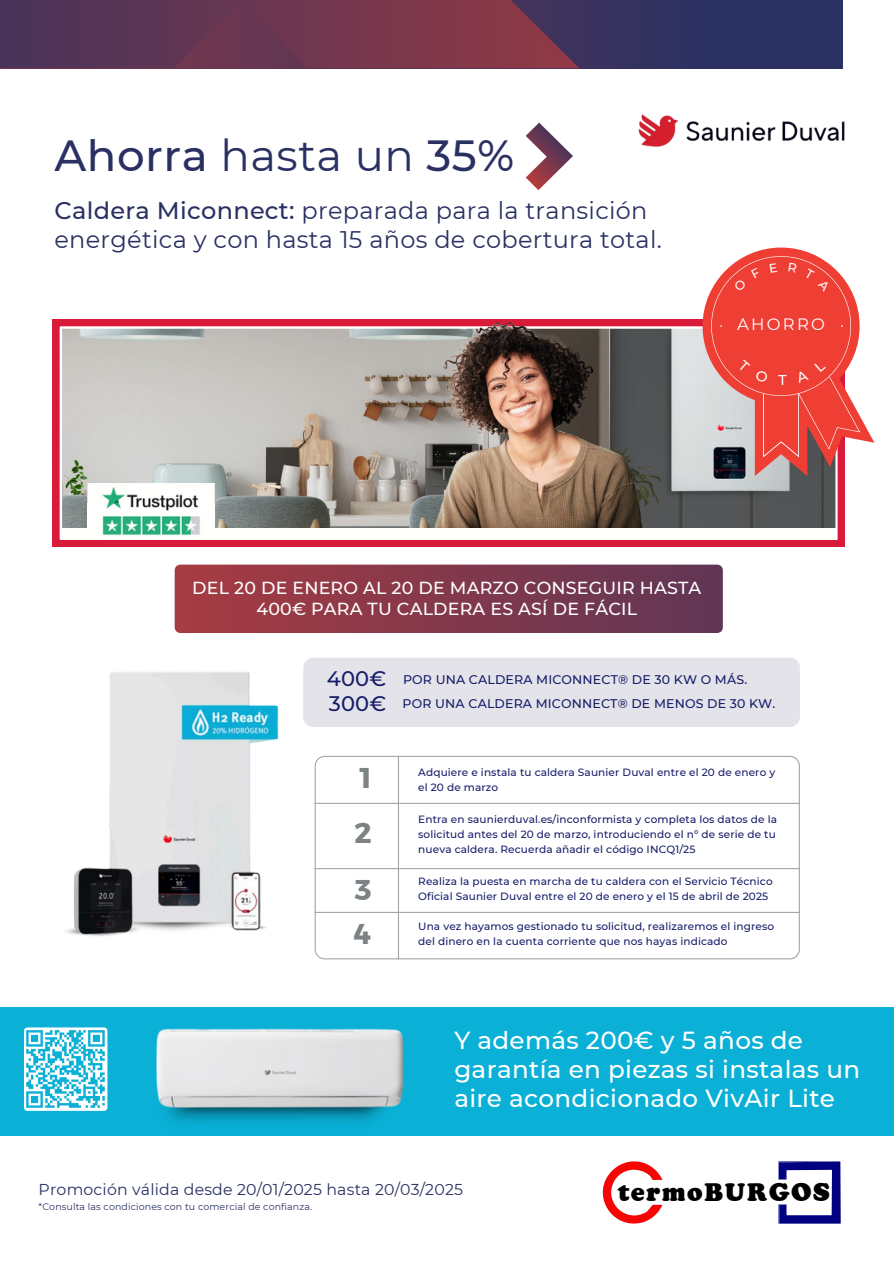
<style>
.page{position:relative;width:894px;height:1264px;background:#fff}
.page>*{position:absolute;margin:0;border:0;box-sizing:border-box;transform-origin:0 0}
.t1{font:500 43.5px "Montserrat";letter-spacing:.01em;color:#2a3162}
.t2{font:28.5px "Kief Montaser Bold";color:#7d8284}
.t3{font:500 24.6px/28.8px "Montserrat";letter-spacing:.01em;color:#fff}
.t4{font:900 24.15px "Cooper BT";letter-spacing:.065em;color:#000}
.t5{font:24px/29.2px "Montserrat";letter-spacing:.01em;color:#2a3162}
.t6{font:500 21px "Montserrat";letter-spacing:.01em;color:#171d69}
.t7{font:500 17.4px/20.2px "Montserrat";letter-spacing:.01em;color:#fff;text-align:center}
.t8{font:16.5px "Montserrat";letter-spacing:.135em;color:#fff}
.t9{font:15.75px "Montserrat";letter-spacing:.01em;color:#2a3162}
.t10{font:500 12.45px "Montserrat";letter-spacing:.01em;color:#171d69}
.t11{font:500 10.5px/14.9px "Montserrat";letter-spacing:.01em;color:#171d69}
.t12{font:9.45px "Montserrat";letter-spacing:.01em;color:#2a3162}
.s1{font-weight:400}
.s2{font-weight:500}
</style>
<div class="page">
<svg style="left:53px;top:319px;width:791px;height:227px;background:#ad9794"></svg>
<svg style="left:525px;top:123px;width:48px;height:67px"></svg>
<div style="left:0;top:0;width:842px;height:68px;background:linear-gradient(to bottom,#2f3161,#2f3161)"></div>
<svg style="left:0;top:0;width:579px;height:68px;background:#693650"></svg>
<img style="left:638px;top:114px;width:207px;height:33px">
<svg style="left:602px;top:1161px;width:60px;height:62px"></svg>
<svg style="left:778px;top:1161px;width:62px;height:62px"></svg>
<img style="left:421px;top:321px;width:228px;height:144px">
<div style="left:62px;top:528px;width:774px;height:11px;background:#fffffe"></div>
<img style="left:88px;top:483px;width:126px;height:53px">
<svg style="left:175px;top:564px;width:547px;height:69px;background:#843a4d"></svg>
<img style="left:65px;top:672px;width:214px;height:264px">
<svg style="left:314px;top:755px;width:485px;height:204px"></svg>
<hr style="left:398px;top:755px;width:1px;height:204px;background:#a6a6a6">
<hr style="left:314px;top:802px;width:485px;height:2px;background:#a6a6a6">
<hr style="left:314px;top:868px;width:485px;height:1px;background:#a6a6a6">
<hr style="left:314px;top:911px;width:485px;height:2px;background:#a6a6a6">
<div style="left:0;top:1006px;width:893px;height:129px;background:#0ab0d6"></div>
<img style="left:156px;top:1028px;width:248px;height:92px">
<img style="left:24px;top:1027px;width:83px;height:83px;border-radius:3px">
<div style="left:303px;top:657px;width:496px;height:70px;background:#e4e3ea;border-radius:10px"></div>
<svg style="left:702px;top:247px;width:172px;height:229px"></svg>
<p class="t1" style="left:54px;top:129px;width:461px">Ahorra <span class="s1">hasta un</span> 35%</p>
<p class="t5" style="left:54px;top:196px;width:608px"><span class="s2">Caldera Miconnect:</span> preparada para la transición energética y con hasta 15 años de cobertura total.</p>
<h2 class="t8" style="left:737px;top:314px;width:89px">AHORRO</h2>
<h5 class="t7" style="left:192px;top:578px;width:510px">DEL 20 DE ENERO AL 20 DE MARZO CONSEGUIR HASTA<br>400€ PARA TU CALDERA ES ASÍ DE FÁCIL</h5>
<p class="t6" style="left:326px;top:666px;width:61px">400€</p>
<p class="t6" style="left:328px;top:690px;width:59px">300€</p>
<p class="t10" style="left:403px;top:671px;width:345px">POR UNA CALDERA MICONNECT® DE 30 KW O MÁS.</p>
<p class="t10" style="left:402px;top:696px;width:374px">POR UNA CALDERA MICONNECT® DE MENOS DE 30 KW.</p>
<h5 class="t2" style="left:360px;top:760px;width:13px">1</h5>
<p class="t11" style="left:418px;top:765px;width:358px">Adquiere e instala tu caldera Saunier Duval entre el 20 de enero y el 20 de marzo</p>
<p class="t11" style="left:418px;top:812px;width:360px">Entra en saunierduval.es/inconformista y completa los datos de la solicitud antes del 20 de marzo, introduciendo el nº de serie de tu nueva caldera. Recuerda añadir el código INCQ1/25</p>
<p class="t11" style="left:418px;top:873px;width:356px">Realiza la puesta en marcha de tu caldera con el Servicio Técnico<br>Oficial Saunier Duval entre el 20 de enero y el 15 de abril de 2025</p>
<p class="t2" style="left:354px;top:815px;width:19px">2</p>
<p class="t2" style="left:354px;top:871px;width:19px">3</p>
<p class="t2" style="left:354px;top:916px;width:19px">4</p>
<p class="t11" style="left:418px;top:919px;width:357px">Una vez hayamos gestionado tu solicitud, realizaremos el ingreso del dinero en la cuenta corriente que nos hayas indicado</p>
<p class="t3" style="left:454px;top:1026px;width:407px">Y además 200€ y 5 años de garantía en piezas si instalas un aire acondicionado VivAir Lite</p>
<p class="t9" style="left:39px;top:1180px;width:426px">Promoción válida desde 20/01/2025 hasta 20/03/2025</p>
<p class="t12" style="left:39px;top:1201px;width:275px">*Consulta las condiciones con tu comercial de confianza.</p>
<p class="t4" style="left:617px;top:1177px;width:214px">termoBURGOS</p>
</div>
